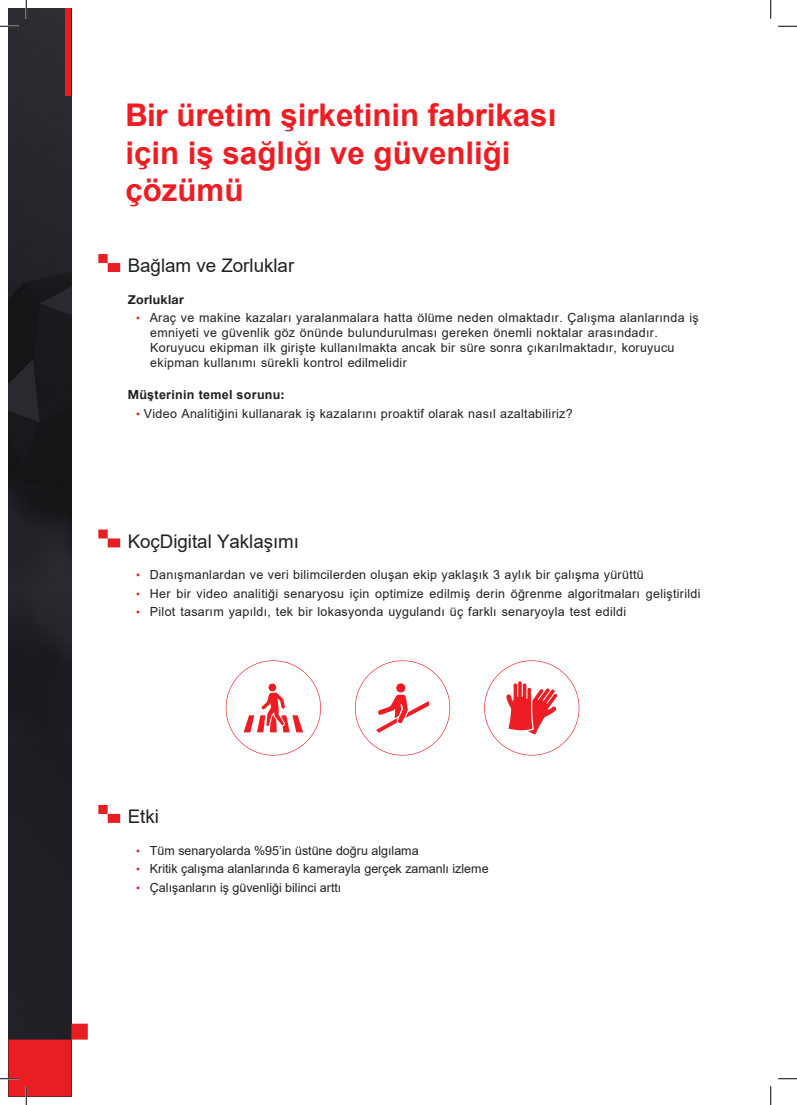
<style>
.page{position:relative;width:797px;height:1105px;background:#fff}
.page>*{position:absolute;margin:0;border:0;box-sizing:border-box;transform-origin:0 0}
.t1{font:700 31.25px/37.5px "Arial";color:#ee1d23}
.t2{font:18.75px "Arial";color:#231f20}
.t3{font:12.5px/15px "Arial";letter-spacing:.025em;color:#231f20}
.t4{font:12.5px "Arial";color:#231f20}
.t5{font:700 12.5px "Arial";letter-spacing:.025em;color:#231f20}
.t6{font:700 12.5px "Helvetica Neue";letter-spacing:.025em;color:#231f20}
.s1{font-family:"Helvetica Neue"}
.s2{font-size:11.25px;color:#ee1d23}
</style>
<div class="page">
<img style="left:9px;top:9px;width:62px;height:1015px">
<div style="left:66px;top:9px;width:5px;height:87px;background:#ea1d23"></div>
<svg style="left:98px;top:254px;width:22px;height:18px"></svg>
<svg style="left:98px;top:805px;width:22px;height:18px"></svg>
<svg style="left:98px;top:529px;width:22px;height:18px"></svg>
<svg style="left:226px;top:660px;width:95px;height:95px"></svg>
<svg style="left:484px;top:660px;width:95px;height:95px"></svg>
<svg style="left:355px;top:660px;width:95px;height:95px"></svg>
<svg style="left:0;top:25px;width:19px;height:2px"></svg>
<svg style="left:778px;top:25px;width:19px;height:2px"></svg>
<svg style="left:778px;top:1078px;width:19px;height:1px"></svg>
<svg style="left:25px;top:0;width:2px;height:19px"></svg>
<svg style="left:0;top:1024px;width:88px;height:81px"></svg>
<svg style="left:770px;top:0;width:1px;height:19px"></svg>
<svg style="left:770px;top:1086px;width:1px;height:19px"></svg>
<h1 class="t1" style="left:125px;top:98px;width:432px"><span class="s1">Bir</span> üretim şirketinin fabrikası için iş sağlığı ve güvenliği çözümü</h1>
<h2 class="t2" style="left:128px;top:256px;width:168px">Bağlam ve Zorluklar</h2>
<p class="t6" style="left:128px;top:290px;width:58px">Zorluklar</p>
<p class="t3" style="left:150px;top:311px;width:550px;text-indent:-14px"><span class="s2">•</span> Araç ve makine kazaları yaralanmalara hatta ölüme neden olmaktadır. Çalışma alanlarında iş emniyeti ve güvenlik göz önünde bulundurulması gereken önemli noktalar arasındadır.<br>Koruyucu ekipman ilk girişte kullanılmakta ancak bir süre sonra çıkarılmaktadır, koruyucu ekipman kullanımı sürekli kontrol edilmelidir</p>
<p class="t5" style="left:128px;top:389px;width:158px"><span class="s1">M</span>üşterinin temel sorunu<span class="s1">:</span></p>
<p class="t3" style="left:136px;top:406px;width:438px"><span class="s2">•</span> Video Analitiğini kullanarak iş kazalarını proaktif olarak nasıl azaltabiliriz?</p>
<h2 class="t2" style="left:128px;top:532px;width:173px">KoçDigital Yaklaşımı</h2>
<p class="t3" style="left:136px;top:568px;width:509px"><span class="s2">•</span> Danışmanlardan ve veri bilimcilerden oluşan ekip yaklaşık 3 aylık bir çalışma yürüttü</p>
<p class="t3" style="left:136px;top:586px;width:566px"><span class="s2">•</span> Her bir video analitiği senaryosu için optimize edilmiş derin öğrenme algoritmaları geliştirildi</p>
<p class="t3" style="left:136px;top:605px;width:492px"><span class="s2">•</span> Pilot tasarım yapıldı, tek bir lokasyonda uygulandı üç farklı senaryoyla test edildi</p>
<h2 class="t2" style="left:128px;top:807px;width:33px">Etki</h2>
<p class="t4" style="left:136px;top:844px;width:284px"><span class="s2">•</span> Tüm senaryolarda %95’in üstüne doğru algılama</p>
<p class="t4" style="left:136px;top:862px;width:354px"><span class="s2">•</span> Kritik çalışma alanlarında 6 kamerayla gerçek zamanlı izleme</p>
<p class="t4" style="left:136px;top:881px;width:207px"><span class="s2">•</span> Çalışanların iş güvenliği bilinci arttı</p>
</div>
